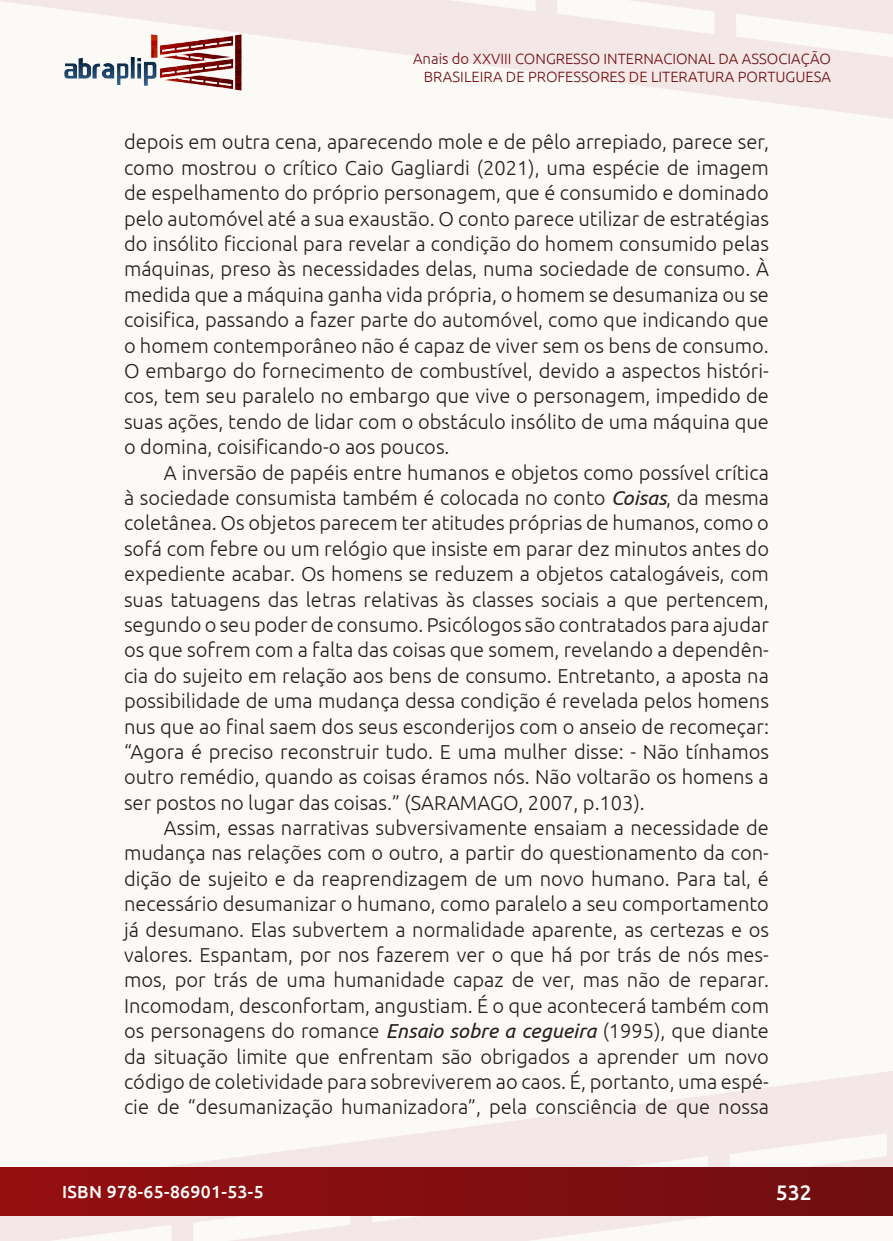
<style>
.page{position:relative;width:893px;height:1241px;background:#fff}
.page>*{position:absolute;margin:0;border:0;box-sizing:border-box;transform-origin:0 0}
.t1{font:500 21px "Ubuntu";color:#fff}
._7_CORPO{font:300 20.12px/25.4px "Ubuntu";color:#231f20;text-align:justify}
.t2{font:500 17.5px "Ubuntu";letter-spacing:.02em;color:#fff}
.t3{font:300 14.88px/17.8px "Ubuntu";color:#700e10;text-align:right}
.s1{font-weight:400;font-style:italic}
</style>
<div class="page">
<div style="left:0;top:0;width:893px;height:1240px;background:#fcfaf7"></div>
<svg style="left:0;top:1071px;width:893px;height:169px"></svg>
<svg style="left:0;top:0;width:893px;height:119px"></svg>
<div style="left:1px;top:1167px;width:891px;height:47px;background:linear-gradient(to right,#950e10,#700e10)"></div>
<img style="left:62px;top:31px;width:182px;height:62px">
<p class="t3" style="left:413px;top:49px;width:419px">Anais do XXVIII CONGRESSO INTERNACIONAL DA ASSOCIAÇÃO<br>BRASILEIRA DE PROFESSORES DE LITERATURA PORTUGUESA</p>
<p class="_7_CORPO" style="left:124px;top:129px;width:646px">depois em outra cena, aparecendo mole e de pêlo arrepiado, parece ser, como mostrou o crítico Caio Gagliardi (2021), uma espécie de imagem de espelhamento do próprio personagem, que é consumido e dominado pelo automóvel até a sua exaustão. O conto parece utilizar de estratégias do insólito ficcional para revelar a condição do homem consumido pelas máquinas, preso às necessidades delas, numa sociedade de consumo. À medida que a máquina ganha vida própria, o homem se desumaniza ou se coisifica, passando a fazer parte do automóvel, como que indicando que o homem contemporâneo não é capaz de viver sem os bens de consumo.<br>O embargo do fornecimento de combustível, devido a aspectos históri&shy;cos, tem seu paralelo no embargo que vive o personagem, impedido de suas ações, tendo de lidar com o obstáculo insólito de uma máquina que o domina, coisificando-o aos poucos.</p>
<p class="_7_CORPO" style="left:124px;top:459px;width:646px;text-indent:40px">A inversão de papéis entre humanos e objetos como possível crítica à sociedade consumista também é colocada no conto <span class="s1">Coisas</span>, da mesma coletânea. Os objetos parecem ter atitudes próprias de humanos, como o sofá com febre ou um relógio que insiste em parar dez minutos antes do expediente acabar. Os homens se reduzem a objetos catalogáveis, com suas tatuagens das letras relativas às classes sociais a que pertencem, segundo o seu poder de consumo. Psicólogos são contratados para ajudar os que sofrem com a falta das coisas que somem, revelando a dependên&shy;cia do sujeito em relação aos bens de consumo. Entretanto, a aposta na possibilidade de uma mudança dessa condição é revelada pelos homens nus que ao final saem dos seus esconderijos com o anseio de recomeçar: “Agora é preciso reconstruir tudo. E uma mulher disse: - Não tínhamos outro remédio, quando as coisas éramos nós. Não voltarão os homens a ser postos no lugar das coisas.” (SARAMAGO, 2007, p.103).</p>
<p class="_7_CORPO" style="left:124px;top:814px;width:646px;text-indent:40px">Assim, essas narrativas subversivamente ensaiam a necessidade de mudança nas relações com o outro, a partir do questionamento da con&shy;dição de sujeito e da reaprendizagem de um novo humano. Para tal, é necessário desumanizar o humano, como paralelo a seu comportamento já desumano. Elas subvertem a normalidade aparente, as certezas e os valores. Espantam, por nos fazerem ver o que há por trás de nós mes&shy;mos, por trás de uma humanidade capaz de ver, mas não de reparar.<br>Incomodam, desconfortam, angustiam. É o que acontecerá também com os personagens do romance <span class="s1">Ensaio sobre a cegueira</span> (1995), que diante da situação limite que enfrentam são obrigados a aprender um novo código de coletividade para sobreviverem ao caos. É, portanto, uma espé&shy;cie de “desumanização humanizadora”, pela consciência de que nossa</p>
<p class="t2" style="left:62px;top:1180px;width:203px">ISBN 978-65-86901-53-5</p>
<p class="t1" style="left:776px;top:1178px;width:37px">532</p>
</div>
